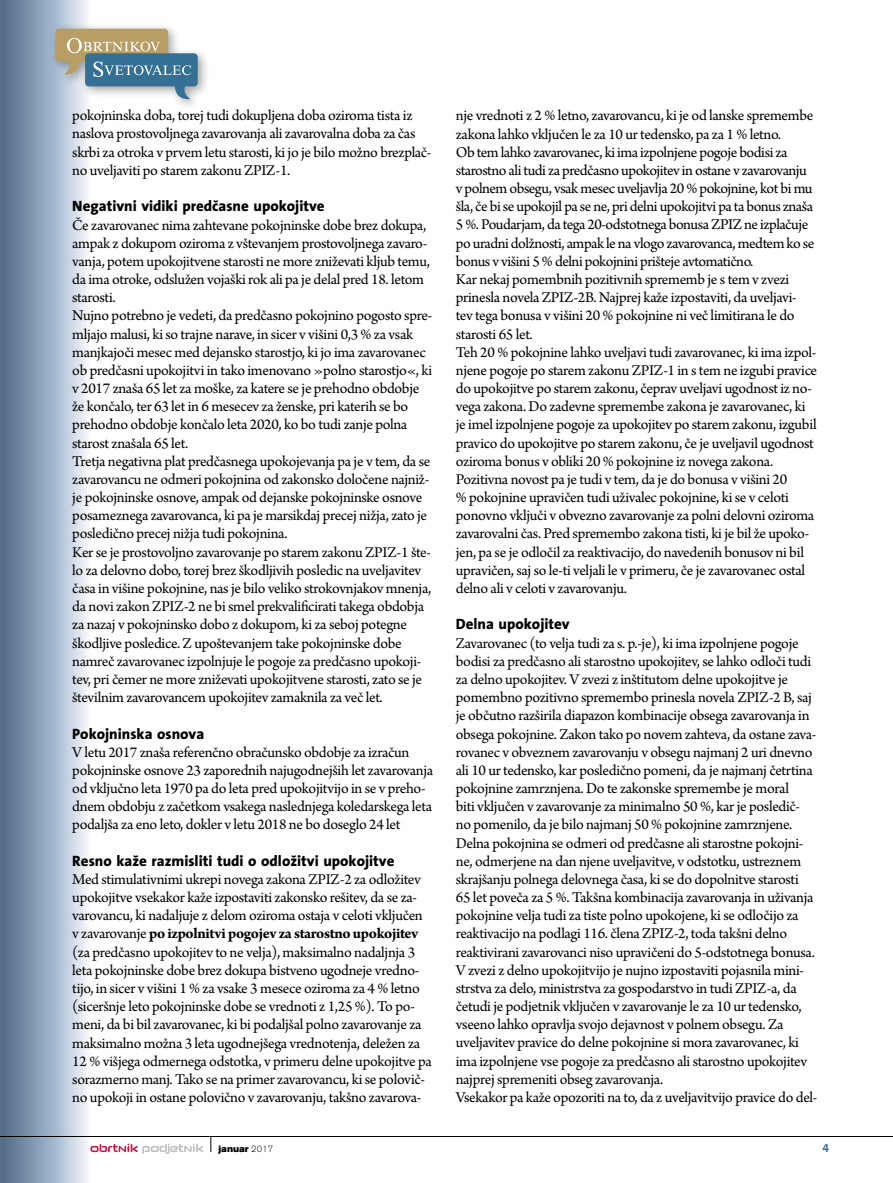
<style>
.page{position:relative;width:893px;height:1183px;background:#fff}
.page>*{position:absolute;margin:0;border:0;box-sizing:border-box;transform-origin:0 0}
.t1{font:15.75px/18.1px "Arno Pro";letter-spacing:-.025em;color:#000}
.t2{font:800 15px "The Sans X";color:#000}
.t3{font:700 12px "The Sans Caps X";color:#347094}
.t4{font:900 9.75px "Accius X";color:#000}
.s1{font-weight:700}
.s2{font-weight:300}
</style>
<div class="page">
<hr style="left:0;top:1135px;width:893px;height:1px;background:#000">
<div style="left:0;top:0;width:98px;height:1182px;background:linear-gradient(to right,#466486,#feffff)"></div>
<div style="left:50px;top:23px;width:160px;height:88px;background:#000;opacity:.35"></div>
<svg style="left:56px;top:29px;width:142px;height:71px;background:#99a7a6"></svg>
<svg style="left:211px;top:1136px;width:1px;height:15px"></svg>
<svg style="left:91px;top:1143px;width:112px;height:10px"></svg>
<p class="t1" style="left:72px;top:107px;width:361px">pokojninska doba, torej tudi dokupljena doba oziroma tista iz naslova prostovoljnega zavarovanja ali zavarovalna doba za čas skrbi za otroka v prvem letu starosti, ki jo je bilo možno brezplač&shy;no uveljaviti po starem zakonu ZPIZ-1.</p>
<p class="t2" style="left:72px;top:197px;width:254px">Negativni vidiki predčasne upokojitve</p>
<p class="t1" style="left:72px;top:216px;width:361px">Če zavarovanec nima zahtevane pokojninske dobe brez dokupa, ampak z dokupom oziroma z vštevanjem prostovoljnega zavaro&shy;vanja, potem upokojitvene starosti ne more zniževati kljub temu, da ima otroke, odslužen vojaški rok ali pa je delal pred 18. letom starosti.<br>Nujno potrebno je vedeti, da predčasno pokojnino pogosto spre&shy;mljajo malusi, ki so trajne narave, in sicer v višini 0,3 % za vsak manjkajoči mesec med dejansko starostjo, ki jo ima zavarovanec ob predčasni upokojitvi in tako imenovano »polno starostjo«, ki v 2017 znaša 65 let za moške, za katere se je prehodno obdobje že končalo, ter 63 let in 6 mesecev za ženske, pri katerih se bo prehodno obdobje končalo leta 2020, ko bo tudi zanje polna starost znašala 65 let.<br>Tretja negativna plat predčasnega upokojevanja pa je v tem, da se zavarovancu ne odmeri pokojnina od zakonsko določene najniž&shy;je pokojninske osnove, ampak od dejanske pokojninske osnove posameznega zavarovanca, ki pa je marsikdaj precej nižja, zato je posledično precej nižja tudi pokojnina.<br>Ker se je prostovoljno zavarovanje po starem zakonu ZPIZ-1 šte&shy;lo za delovno dobo, torej brez škodljivih posledic na uveljavitev časa in višine pokojnine, nas je bilo veliko strokovnjakov mnenja, da novi zakon ZPIZ-2 ne bi smel prekvalificirati takega obdobja za nazaj v pokojninsko dobo z dokupom, ki za seboj potegne škodljive posledice. Z upoštevanjem take pokojninske dobe namreč zavarovanec izpolnjuje le pogoje za predčasno upokoji&shy;tev, pri čemer ne more zniževati upokojitvene starosti, zato se je številnim zavarovancem upokojitev zamaknila za več let.</p>
<p class="t2" style="left:72px;top:724px;width:133px">Pokojninska osnova</p>
<p class="t1" style="left:72px;top:743px;width:362px">V letu 2017 znaša referenčno obračunsko obdobje za izračun pokojninske osnove 23 zaporednih najugodnejših let zavarovanja od vključno leta 1970 pa do leta pred upokojitvijo in se v preho&shy;dnem obdobju z začetkom vsakega naslednjega koledarskega leta podaljša za eno leto, dokler v letu 2018 ne bo doseglo 24 let</p>
<p class="t2" style="left:72px;top:851px;width:324px">Resno kaže razmisliti tudi o odložitvi upokojitve</p>
<p class="t1" style="left:72px;top:870px;width:361px">Med stimulativnimi ukrepi novega zakona ZPIZ-2 za odložitev upokojitve vsekakor kaže izpostaviti zakonsko rešitev, da se za&shy;varovancu, ki nadaljuje z delom oziroma ostaja v celoti vključen v zavarovanje <span class="s1">po izpolnitvi pogojev za starostno upokojitev </span>(za predčasno upokojitev to ne velja), maksimalno nadaljnja 3 leta pokojninske dobe brez dokupa bistveno ugodneje vredno&shy;tijo, in sicer v višini 1 % za vsake 3 mesece oziroma za 4 % letno (siceršnje leto pokojninske dobe se vrednoti z 1,25 %). To po&shy;meni, da bi bil zavarovanec, ki bi podaljšal polno zavarovanje za maksimalno možna 3 leta ugodnejšega vrednotenja, deležen za 12 % višjega odmernega odstotka, v primeru delne upokojitve pa sorazmerno manj. Tako se na primer zavarovancu, ki se polovič&shy;no upokoji in ostane polovično v zavarovanju, takšno zavarova-</p>
<p class="t1" style="left:456px;top:107px;width:363px">nje vrednoti z 2 % letno, zavarovancu, ki je od lanske spremembe zakona lahko vključen le za 10 ur tedensko, pa za 1 % letno.<br>Ob tem lahko zavarovanec, ki ima izpolnjene pogoje bodisi za starostno ali tudi za predčasno upokojitev in ostane v zavarovanju v polnem obsegu, vsak mesec uveljavlja 20 % pokojnine, kot bi mu šla, če bi se upokojil pa se ne, pri delni upokojitvi pa ta bonus znaša 5 %. Poudarjam, da tega 20-odstotnega bonusa ZPIZ ne izplačuje po uradni dolžnosti, ampak le na vlogo zavarovanca, medtem ko se bonus v višini 5 % delni pokojnini prišteje avtomatično.<br>Kar nekaj pomembnih pozitivnih sprememb je s tem v zvezi prinesla novela ZPIZ-2B. Najprej kaže izpostaviti, da uveljavi&shy;tev tega bonusa v višini 20 % pokojnine ni več limitirana le do starosti 65 let.<br>Teh 20 % pokojnine lahko uveljavi tudi zavarovanec, ki ima izpol&shy;njene pogoje po starem zakonu ZPIZ-1 in s tem ne izgubi pravice do upokojitve po starem zakonu, čeprav uveljavi ugodnost iz no&shy;vega zakona. Do zadevne spremembe zakona je zavarovanec, ki je imel izpolnjene pogoje za upokojitev po starem zakonu, izgubil pravico do upokojitve po starem zakonu, če je uveljavil ugodnost oziroma bonus v obliki 20 % pokojnine iz novega zakona.<br>Pozitivna novost pa je tudi v tem, da je do bonusa v višini 20<br>% pokojnine upravičen tudi uživalec pokojnine, ki se v celoti ponovno vključi v obvezno zavarovanje za polni delovni oziroma zavarovalni čas. Pred spremembo zakona tisti, ki je bil že upoko&shy;jen, pa se je odločil za reaktivacijo, do navedenih bonusov ni bil upravičen, saj so le-ti veljali le v primeru, če je zavarovanec ostal delno ali v celoti v zavarovanju.</p>
<p class="t2" style="left:456px;top:615px;width:115px">Delna upokojitev</p>
<p class="t1" style="left:456px;top:634px;width:363px">Zavarovanec (to velja tudi za s. p.-je), ki ima izpolnjene pogoje bodisi za predčasno ali starostno upokojitev, se lahko odloči tudi za delno upokojitev. V zvezi z inštitutom delne upokojitve je pomembno pozitivno spremembo prinesla novela ZPIZ-2 B, saj je občutno razširila diapazon kombinacije obsega zavarovanja in obsega pokojnine. Zakon tako po novem zahteva, da ostane zava&shy;rovanec v obveznem zavarovanju v obsegu najmanj 2 uri dnevno ali 10 ur tedensko, kar posledično pomeni, da je najmanj četrtina pokojnine zamrznjena. Do te zakonske spremembe je moral<br>biti vključen v zavarovanje za minimalno 50 %, kar je posledič&shy;no pomenilo, da je bilo najmanj 50 % pokojnine zamrznjene.<br>Delna pokojnina se odmeri od predčasne ali starostne pokojni&shy;ne, odmerjene na dan njene uveljavitve, v odstotku, ustreznem skrajšanju polnega delovnega časa, ki se do dopolnitve starosti 65 let poveča za 5 %. Takšna kombinacija zavarovanja in uživanja pokojnine velja tudi za tiste polno upokojene, ki se odločijo za reaktivacijo na podlagi 116. člena ZPIZ-2, toda takšni delno reaktivirani zavarovanci niso upravičeni do 5-odstotnega bonusa.<br>V zvezi z delno upokojitvijo je nujno izpostaviti pojasnila mini&shy;strstva za delo, ministrstva za gospodarstvo in tudi ZPIZ-a, da četudi je podjetnik vključen v zavarovanje le za 10 ur tedensko, vseeno lahko opravlja svojo dejavnost v polnem obsegu. Za uveljavitev pravice do delne pokojnine si mora zavarovanec, ki ima izpolnjene vse pogoje za predčasno ali starostno upokojitev najprej spremeniti obseg zavarovanja.<br>Vsekakor pa kaže opozoriti na to, da z uveljavitvijo pravice do del-</p>
<p class="t4" style="left:218px;top:1142px;width:56px">januar <span class="s2">2017</span></p>
<p class="t3" style="left:822px;top:1141px;width:8px">4</p>
</div>
